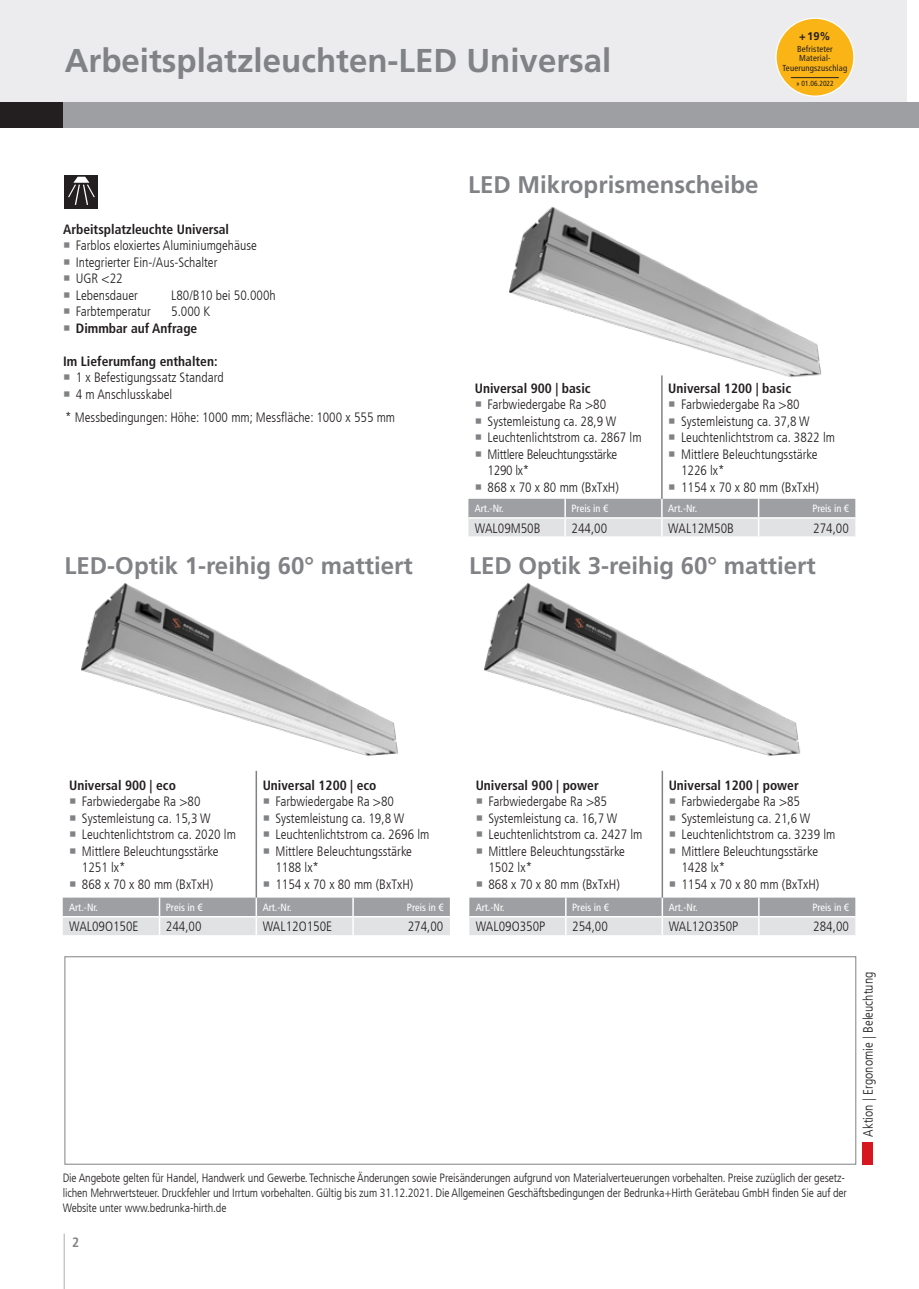
<style>
.page{position:relative;width:919px;height:1289px;background:#fff}
.page>*{position:absolute;margin:0;border:0;box-sizing:border-box;transform-origin:0 0}
.t1{font:700 33px "Frutiger LT Com";color:#808285}
.t2{font:700 24px "Frutiger LT Com";color:#808285}
.t3{font:300 condensed 13.5px/16.5px "Frutiger LT Com";color:#231f20}
.t4{font:700 condensed 13.5px "Frutiger LT Com";color:#231f20}
.t5{font:700 condensed 13.5px "Frutiger LT Com";color:#808285}
.t6{font:300 condensed 12px/15px "Frutiger LT Com";letter-spacing:-.01em;color:#231f20}
.t7{font:700 11.1px "Frutiger LT Com";color:#231f20}
.t8{font:condensed 10.5px "Frutiger LT Com";color:#fff}
.t9{font:condensed 8.7px/9.9px "Frutiger LT Com";letter-spacing:.02em;color:#231f20;text-align:center}
.t10{font:condensed 7.5px "Frutiger LT Com";color:#231f20}
</style>
<div class="page">
<div style="left:0;top:0;width:906px;height:102px;background:#ececee"></div>
<hr style="left:64px;top:1233px;width:1px;height:55px;background:#acadb1">
<div style="left:0;top:102px;width:64px;height:26px;background:#231f20"></div>
<div style="left:64px;top:102px;width:854px;height:26px;background:#9d9fa2"></div>
<img style="left:509px;top:206px;width:313px;height:178px">
<img style="left:484px;top:584px;width:317px;height:172px">
<img style="left:82px;top:584px;width:316px;height:172px">
<svg style="left:468px;top:499px;width:387px;height:38px;background:#c2c4c6"></svg>
<hr style="left:661px;top:375px;width:1px;height:124px;background:#808285">
<svg style="left:63px;top:897px;width:387px;height:38px;background:#c2c3c6"></svg>
<hr style="left:255px;top:770px;width:2px;height:127px;background:#808285">
<svg style="left:469px;top:897px;width:386px;height:38px;background:#c2c3c6"></svg>
<hr style="left:661px;top:770px;width:2px;height:127px;background:#808285">
<div style="left:65px;top:175px;width:33px;height:33px;background:#231f20"></div>
<svg style="left:68px;top:177px;width:27px;height:28px"></svg>
<div style="left:65px;top:956px;width:790px;height:208px;background:#fff;border:1px solid #808285"></div>
<div style="left:862px;top:1141px;width:10px;height:23px;background:#d7171f"></div>
<div style="left:776px;top:18px;width:77px;height:78px;background:#fbb416;border-radius:50%"></div>
<div style="left:775px;top:18px;width:79px;height:79px;border:1px solid #fff;border-radius:50%"></div>
<hr style="left:790px;top:77px;width:48px;height:1px;background:#231f20">
<h1 class="t1" style="left:65px;top:41px;width:548px">Arbeitsplatzleuchten-LED Universal</h1>
<p class="t7" style="left:799px;top:30px;width:33px">+ 19%</p>
<p class="t9" style="left:782px;top:44px;width:66px">Befristeter<br>Material-<br>Teuerungszuschlag</p>
<p class="t10" style="left:796px;top:79px;width:39px">» 01.06.2022</p>
<p class="t4" style="left:63px;top:221px;width:167px">Arbeitsplatzleuchte Universal</p>
<p class="t3" style="left:76px;top:237px;width:182px">Farblos eloxiertes Aluminiumgehäuse<br>Integrierter Ein-/Aus-Schalter<br>UGR &lt;22<br>Lebensdauer</p>
<p class="t3" style="left:171px;top:287px;width:106px">L80/B10 bei 50.000h</p>
<h2 class="t2" style="left:468px;top:170px;width:292px">LED Mikroprismenscheibe</h2>
<p class="t3" style="left:76px;top:303px;width:77px">Farbtemperatur</p>
<p class="t3" style="left:171px;top:303px;width:41px">5.000 K</p>
<p class="t4" style="left:76px;top:320px;width:123px">Dimmbar auf Anfrage</p>
<p class="t4" style="left:63px;top:353px;width:156px">Im Lieferumfang enthalten:</p>
<p class="t3" style="left:76px;top:369px;width:149px">1 x Befestigungssatz Standard<br>4 m Anschlusskabel</p>
<p class="t3" style="left:65px;top:409px;width:331px">* Messbedingungen: Höhe: 1000 mm; Messfläche: 1000 x 555 mm</p>
<p class="t4" style="left:475px;top:380px;width:117px">Universal 900 | basic</p>
<p class="t3" style="left:487px;top:396px;width:155px">Farbwiedergabe Ra &gt;80<br>Systemleistung ca. 28,9 W<br>Leuchtenlichtstrom ca. 2867 lm<br>Mittlere Beleuchtungsstärke<br>1290 lx*<br>868 x 70 x 80 mm (BxTxH)</p>
<p class="t4" style="left:668px;top:380px;width:124px">Universal 1200 | basic</p>
<p class="t3" style="left:681px;top:396px;width:155px">Farbwiedergabe Ra &gt;80<br>Systemleistung ca. 37,8 W<br>Leuchtenlichtstrom ca. 3822 lm<br>Mittlere Beleuchtungsstärke<br>1226 lx*<br>1154 x 70 x 80 mm (BxTxH)</p>
<p class="t8" style="left:475px;top:502px;width:30px">Art.-Nr.</p>
<p class="t8" style="left:571px;top:502px;width:38px">Preis in €</p>
<p class="t8" style="left:668px;top:502px;width:30px">Art.-Nr.</p>
<p class="t8" style="left:812px;top:502px;width:38px">Preis in €</p>
<p class="t3" style="left:475px;top:520px;width:67px">WAL09M50B</p>
<p class="t3" style="left:571px;top:520px;width:37px">244,00</p>
<p class="t3" style="left:668px;top:520px;width:67px">WAL12M50B</p>
<p class="t3" style="left:813px;top:520px;width:37px">274,00</p>
<h2 class="t2" style="left:65px;top:551px;width:349px">LED-Optik 1-reihig 60° mattiert</h2>
<h2 class="t2" style="left:469px;top:551px;width:348px">LED Optik 3-reihig 60° mattiert</h2>
<p class="t4" style="left:69px;top:777px;width:108px">Universal 900 | eco</p>
<p class="t3" style="left:82px;top:793px;width:155px">Farbwiedergabe Ra &gt;80<br>Systemleistung ca. 15,3 W<br>Leuchtenlichtstrom ca. 2020 lm<br>Mittlere Beleuchtungsstärke<br>1251 lx*<br>868 x 70 x 80 mm (BxTxH)</p>
<p class="t4" style="left:263px;top:777px;width:115px">Universal 1200 | eco</p>
<p class="t3" style="left:275px;top:793px;width:155px">Farbwiedergabe Ra &gt;80<br>Systemleistung ca. 19,8 W<br>Leuchtenlichtstrom ca. 2696 lm<br>Mittlere Beleuchtungsstärke<br>1188 lx*<br>1154 x 70 x 80 mm (BxTxH)</p>
<p class="t8" style="left:69px;top:901px;width:30px">Art.-Nr.</p>
<p class="t8" style="left:166px;top:901px;width:38px">Preis in €</p>
<p class="t8" style="left:263px;top:901px;width:30px">Art.-Nr.</p>
<p class="t8" style="left:407px;top:901px;width:38px">Preis in €</p>
<p class="t3" style="left:69px;top:918px;width:71px">WAL09O150E</p>
<p class="t3" style="left:166px;top:918px;width:37px">244,00</p>
<p class="t3" style="left:263px;top:918px;width:71px">WAL12O150E</p>
<p class="t3" style="left:408px;top:918px;width:37px">274,00</p>
<p class="t4" style="left:475px;top:777px;width:124px">Universal 900 | power</p>
<p class="t3" style="left:488px;top:793px;width:155px">Farbwiedergabe Ra &gt;85<br>Systemleistung ca. 16,7 W<br>Leuchtenlichtstrom ca. 2427 lm<br>Mittlere Beleuchtungsstärke<br>1502 lx*<br>868 x 70 x 80 mm (BxTxH)</p>
<p class="t4" style="left:668px;top:777px;width:131px">Universal 1200 | power</p>
<p class="t3" style="left:681px;top:793px;width:155px">Farbwiedergabe Ra &gt;85<br>Systemleistung ca. 21,6 W<br>Leuchtenlichtstrom ca. 3239 lm<br>Mittlere Beleuchtungsstärke<br>1428 lx*<br>1154 x 70 x 80 mm (BxTxH)</p>
<p class="t8" style="left:475px;top:901px;width:30px">Art.-Nr.</p>
<p class="t8" style="left:572px;top:901px;width:38px">Preis in €</p>
<p class="t8" style="left:668px;top:901px;width:30px">Art.-Nr.</p>
<p class="t8" style="left:812px;top:901px;width:38px">Preis in €</p>
<p class="t3" style="left:475px;top:918px;width:71px">WAL09O350P</p>
<p class="t3" style="left:572px;top:918px;width:37px">254,00</p>
<p class="t3" style="left:668px;top:918px;width:71px">WAL12O350P</p>
<p class="t3" style="left:813px;top:918px;width:37px">284,00</p>
<p class="t6" style="left:63px;top:1170px;width:785px">Die Angebote gelten für Handel, Handwerk und Gewerbe. Technische Änderungen sowie Preisänderungen aufgrund von Materialverteuerungen vorbehalten. Preise zuzüglich der gesetz&shy;lichen Mehrwertsteuer. Druckfehler und Irrtum vorbehalten. Gültig bis zum 31.12.2021. Die Allgemeinen Geschäftsbedingungen der Bedrunka+Hirth Gerätebau GmbH finden Sie auf der<br>Website unter www.bedrunka-hirth.de</p>
<p class="t5" style="left:72px;top:1234px;width:9px">2</p>
<p class="t3" style="left:859px;top:1136px;width:166px;rotate:-90deg">Aktion | Ergonomie | Beleuchtung</p>
</div>
